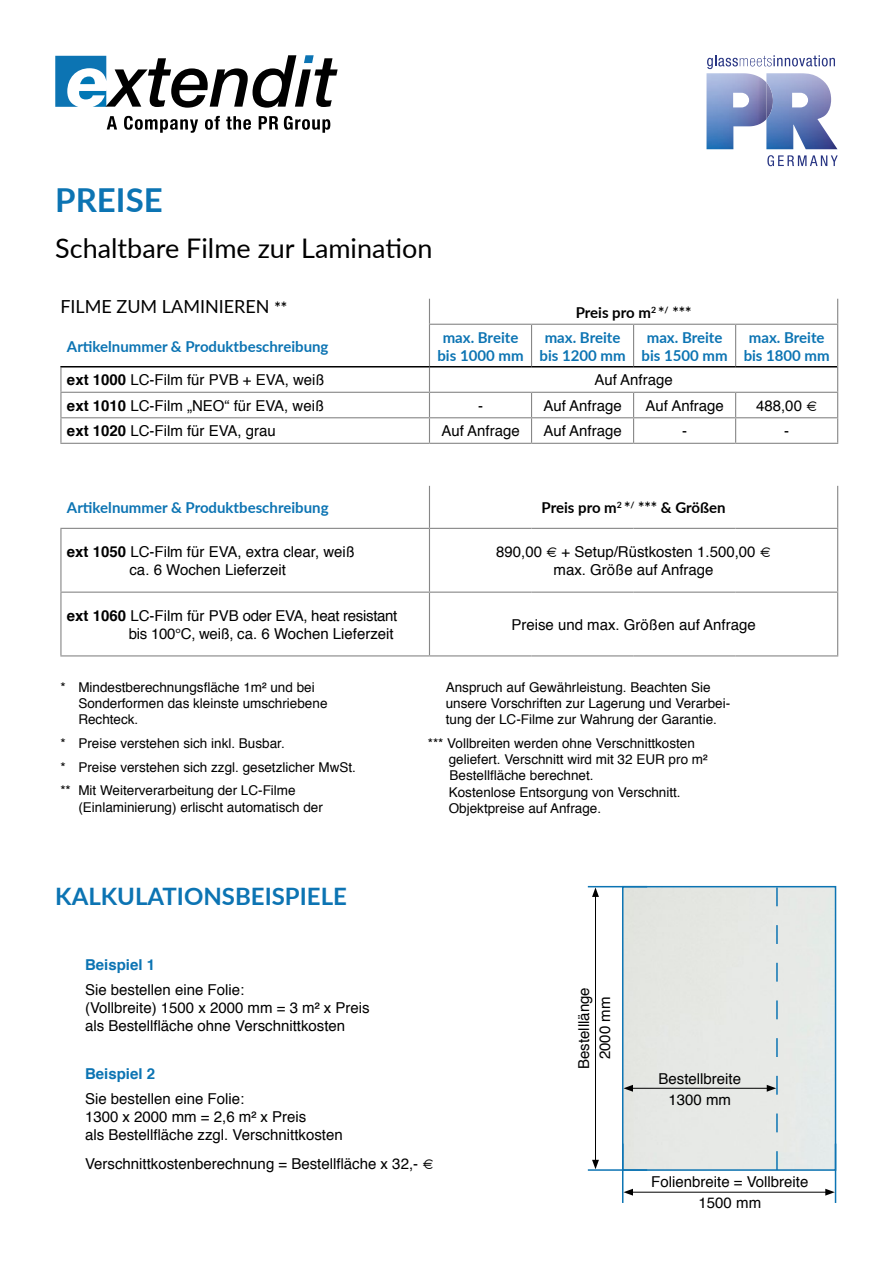
<style>
.page{position:relative;width:893px;height:1263px;background:#fff}
.page>*{position:absolute;margin:0;border:0;box-sizing:border-box;transform-origin:0 0}
.t1{font:700 33px "Lato";color:#0c74b3}
.t2{font:27px "Lato";color:#000}
.t3{font:700 24px "Lato";color:#0c74b3}
.t4{font:18px "Lato";color:#000}
.t5{font:15px/18px "Helvetica";color:#000;text-align:center}
.t6{font:700 15px/18px "Lato";color:#0c74b3;text-align:center}
.t7{font:15px/18px "Helvetica";letter-spacing:-.02em;color:#000;text-align:right}
.t8{font:700 15px "Lato";color:#000}
.t9{font:700 15px "Helvetica";color:#0c74b3}
.t10{font:13.5px/16.2px "Helvetica";color:#000}
.s1{font-weight:700;font-size:15px}
.s2{font-weight:700}
</style>
<div class="page">
<svg style="left:429px;top:299px;width:1px;height:25px"></svg>
<hr style="left:429px;top:325px;width:1px;height:41px;background:#878787">
<hr style="left:531px;top:325px;width:1px;height:41px;background:#878787">
<hr style="left:633px;top:325px;width:1px;height:41px;background:#878787">
<hr style="left:735px;top:325px;width:1px;height:41px;background:#878787">
<hr style="left:60px;top:367px;width:2px;height:25px;background:#878787">
<hr style="left:60px;top:392px;width:369px;height:1px;background:#878787">
<hr style="left:429px;top:392px;width:102px;height:1px;background:#878787">
<hr style="left:531px;top:392px;width:103px;height:1px;background:#878787">
<hr style="left:634px;top:392px;width:102px;height:1px;background:#878787">
<hr style="left:736px;top:392px;width:102px;height:1px;background:#878787">
<hr style="left:60px;top:393px;width:2px;height:24px;background:#878787">
<hr style="left:60px;top:417px;width:369px;height:1px;background:#878787">
<hr style="left:60px;top:418px;width:2px;height:25px;background:#878787">
<hr style="left:429px;top:417px;width:102px;height:1px;background:#878787">
<svg style="left:429px;top:367px;width:1px;height:76px"></svg>
<hr style="left:531px;top:417px;width:103px;height:1px;background:#878787">
<svg style="left:531px;top:393px;width:1px;height:50px"></svg>
<hr style="left:634px;top:417px;width:102px;height:1px;background:#878787">
<svg style="left:633px;top:393px;width:1px;height:50px"></svg>
<hr style="left:736px;top:417px;width:102px;height:1px;background:#878787">
<svg style="left:735px;top:393px;width:1px;height:50px"></svg>
<svg style="left:837px;top:367px;width:1px;height:76px"></svg>
<hr style="left:429px;top:486px;width:1px;height:42px;background:#878787">
<hr style="left:837px;top:486px;width:1px;height:42px;background:#878787">
<hr style="left:60px;top:529px;width:2px;height:63px;background:#878787">
<hr style="left:429px;top:529px;width:1px;height:63px;background:#878787">
<hr style="left:837px;top:529px;width:1px;height:63px;background:#878787">
<hr style="left:60px;top:592px;width:369px;height:1px;background:#878787">
<hr style="left:60px;top:593px;width:2px;height:62px;background:#878787">
<hr style="left:429px;top:592px;width:102px;height:1px;background:#878787">
<hr style="left:429px;top:593px;width:1px;height:62px;background:#878787">
<hr style="left:531px;top:592px;width:103px;height:1px;background:#878787">
<hr style="left:634px;top:592px;width:102px;height:1px;background:#878787">
<hr style="left:736px;top:592px;width:102px;height:1px;background:#878787">
<hr style="left:837px;top:593px;width:1px;height:62px;background:#878787">
<hr style="left:60px;top:655px;width:369px;height:1px;background:#878787">
<hr style="left:429px;top:655px;width:102px;height:1px;background:#878787">
<hr style="left:531px;top:655px;width:103px;height:1px;background:#878787">
<hr style="left:634px;top:655px;width:102px;height:1px;background:#878787">
<hr style="left:736px;top:655px;width:102px;height:1px;background:#878787">
<hr style="left:60px;top:366px;width:369px;height:1px;background:#000">
<hr style="left:429px;top:366px;width:102px;height:1px;background:#000">
<hr style="left:531px;top:366px;width:103px;height:1px;background:#000">
<hr style="left:634px;top:366px;width:102px;height:1px;background:#000">
<hr style="left:736px;top:366px;width:101px;height:1px;background:#000">
<svg style="left:837px;top:299px;width:1px;height:25px"></svg>
<hr style="left:837px;top:325px;width:1px;height:42px;background:#878787">
<hr style="left:429px;top:324px;width:102px;height:1px;background:#878787">
<hr style="left:531px;top:324px;width:103px;height:1px;background:#878787">
<hr style="left:634px;top:324px;width:102px;height:1px;background:#878787">
<hr style="left:736px;top:324px;width:102px;height:1px;background:#878787">
<hr style="left:60px;top:528px;width:369px;height:1px;background:#878787">
<hr style="left:429px;top:528px;width:102px;height:1px;background:#878787">
<hr style="left:531px;top:528px;width:103px;height:1px;background:#878787">
<hr style="left:634px;top:528px;width:102px;height:1px;background:#878787">
<hr style="left:736px;top:528px;width:102px;height:1px;background:#878787">
<hr style="left:60px;top:443px;width:369px;height:1px;background:#878787">
<hr style="left:429px;top:443px;width:102px;height:1px;background:#878787">
<hr style="left:531px;top:443px;width:103px;height:1px;background:#878787">
<hr style="left:634px;top:443px;width:102px;height:1px;background:#878787">
<hr style="left:736px;top:443px;width:102px;height:1px;background:#878787">
<div style="left:622px;top:886px;width:214px;height:285px;border:2px solid #0c74b3"></div>
<hr style="left:588px;top:886px;width:59px;height:1px;background:#0c74b3">
<hr style="left:622px;top:1143px;width:1px;height:60px;background:#0c74b3">
<hr style="left:835px;top:1143px;width:1px;height:60px;background:#0c74b3">
<hr style="left:588px;top:1169px;width:59px;height:2px;background:#0c74b3">
<hr style="left:595px;top:894px;width:1px;height:268px;background:#000">
<svg style="left:592px;top:887px;width:7px;height:10px"></svg>
<svg style="left:592px;top:1160px;width:7px;height:9px"></svg>
<hr style="left:631px;top:1192px;width:197px;height:1px;background:#000">
<svg style="left:825px;top:1189px;width:10px;height:6px"></svg>
<svg style="left:623px;top:1189px;width:10px;height:6px"></svg>
<hr style="left:631px;top:1088px;width:138px;height:1px;background:#000">
<svg style="left:767px;top:887px;width:11px;height:283px;background:#d3dddf"></svg>
<svg style="left:623px;top:1085px;width:10px;height:7px"></svg>
<svg style="left:55px;top:55px;width:283px;height:53px"></svg>
<svg style="left:107px;top:116px;width:10px;height:14px"></svg>
<svg style="left:124px;top:116px;width:74px;height:17px"></svg>
<svg style="left:205px;top:116px;width:15px;height:14px"></svg>
<svg style="left:226px;top:116px;width:25px;height:14px"></svg>
<svg style="left:259px;top:116px;width:19px;height:14px"></svg>
<svg style="left:284px;top:116px;width:46px;height:17px"></svg>
<img style="left:706px;top:73px;width:131px;height:76px">
<img style="left:766px;top:112px;width:7px;height:7px">
<svg style="left:766px;top:83px;width:8px;height:29px"></svg>
<svg style="left:767px;top:155px;width:71px;height:11px"></svg>
<svg style="left:707px;top:55px;width:128px;height:14px"></svg>
<h1 class="t1" style="left:55px;top:176px;width:109px">PREISE</h1>
<h2 class="t2" style="left:55px;top:229px;width:379px">Schaltbare Filme zur Lamination</h2>
<p class="t4" style="left:60px;top:294px;width:228px">FILME ZUM LAMINIEREN <span class="s1">**</span></p>
<p class="t8" style="left:576px;top:301px;width:117px">Preis pro m<sup>2</sup> *<sup>/</sup> ***</p>
<p class="t6" style="left:67px;top:336px;width:263px">Artikelnummer &amp; Produktbeschreibung</p>
<p class="t6" style="left:437px;top:327px;width:88px">max. Breite bis 1000 mm</p>
<p class="t6" style="left:539px;top:327px;width:88px">max. Breite bis 1200 mm</p>
<p class="t6" style="left:642px;top:327px;width:88px">max. Breite bis 1500 mm</p>
<p class="t6" style="left:744px;top:327px;width:88px">max. Breite bis 1800 mm</p>
<p class="t5" style="left:67px;top:371px;width:259px"><span class="s2">ext 1000</span> LC-Film für PVB + EVA, weiß</p>
<p class="t5" style="left:594px;top:371px;width:80px">Auf Anfrage</p>
<p class="t5" style="left:67px;top:396px;width:259px"><span class="s2">ext 1010</span> LC-Film „NEO“ für EVA, weiß</p>
<p class="t5" style="left:478px;top:396px;width:6px">-</p>
<p class="t5" style="left:543px;top:396px;width:80px">Auf Anfrage</p>
<p class="t5" style="left:645px;top:396px;width:80px">Auf Anfrage</p>
<p class="t5" style="left:756px;top:396px;width:63px">488,00 €</p>
<p class="t5" style="left:67px;top:422px;width:210px"><span class="s2">ext 1020</span> LC-Film für EVA, grau</p>
<p class="t5" style="left:441px;top:422px;width:80px">Auf Anfrage</p>
<p class="t5" style="left:543px;top:422px;width:80px">Auf Anfrage</p>
<p class="t5" style="left:682px;top:422px;width:6px">-</p>
<p class="t5" style="left:784px;top:422px;width:6px">-</p>
<p class="t6" style="left:67px;top:498px;width:263px">Artikelnummer &amp; Produktbeschreibung</p>
<p class="t8" style="left:542px;top:497px;width:186px">Preis pro m<sup>2</sup> *<sup>/</sup> *** &amp; Größen</p>
<p class="t5" style="left:67px;top:542px;width:290px"><span class="s2">ext 1050</span> LC-Film für EVA, extra clear, weiß ca. 6 Wochen Lieferzeit</p>
<p class="t5" style="left:496px;top:542px;width:276px">890,00 € + Setup/Rüstkosten 1.500,00 € max. Größe auf Anfrage</p>
<p class="t7" style="left:67px;top:606px;width:332px"><span class="s2">ext 1060</span> LC-Film für PVB oder EVA, heat resistant bis 100°C, weiß, ca. 6 Wochen Lieferzeit</p>
<p class="t5" style="left:511px;top:615px;width:246px">Preise und max. Größen auf Anfrage</p>
<p class="t10" style="left:78px;top:679px;width:251px;text-indent:-18px">* Mindestberechnungsfläche 1m² und bei<br>Sonderformen das kleinste umschriebene<br>Rechteck.</p>
<p class="t10" style="left:60px;top:731px;width:297px;line-height:23.7px">* Preise verstehen sich inkl. Busbar.<br>* Preise verstehen sich zzgl. gesetzlicher MwSt. ** Mit Weiterverarbeitung der LC-Filme</p>
<p class="t10" style="left:78px;top:798px;width:246px">(Einlaminierung) erlischt automatisch der</p>
<h3 class="t3" style="left:55px;top:879px;width:293px">KALKULATIONSBEISPIELE</h3>
<p class="t10" style="left:446px;top:679px;width:286px">Anspruch auf Gewährleistung. Beachten Sie unsere Vorschriften zur Lagerung und Verarbei&shy;tung der LC-Filme zur Wahrung der Garantie.</p>
<p class="t10" style="left:449px;top:735px;width:260px;text-indent:-21px">*** Vollbreiten werden ohne Verschnittkosten geliefert. Verschnitt wird mit 32 EUR pro m²<br>Bestellfläche berechnet.<br>Kostenlose Entsorgung von Verschnitt.<br>Objektpreise auf Anfrage.</p>
<p class="t9" style="left:85px;top:952px;width:72px">Beispiel 1</p>
<p class="t5" style="left:85px;top:980px;width:286px;text-align:left">Sie bestellen eine Folie:<br>(Vollbreite) 1500 x 2000 mm = 3 m² x Preis als Bestellfläche ohne Verschnittkosten</p>
<p class="t9" style="left:85px;top:1061px;width:72px">Beispiel 2</p>
<p class="t5" style="left:85px;top:1089px;width:259px;text-align:left">Sie bestellen eine Folie:<br>1300 x 2000 mm = 2,6 m² x Preis<br>als Bestellfläche zzgl. Verschnittkosten</p>
<p class="t5" style="left:85px;top:1154px;width:350px">Verschnittkostenberechnung = Bestellfläche x 32,- €</p>
<p class="t5" style="left:573px;top:1069px;width:83px;line-height:21px;rotate:-90deg">Bestelllänge<br>2000 mm</p>
<p class="t5" style="left:659px;top:1067px;width:84px;line-height:21px">Bestellbreite<br>1300 mm</p>
<p class="t5" style="left:651px;top:1171px;width:159px;line-height:21px">Folienbreite = Vollbreite<br>1500 mm</p>
</div>
